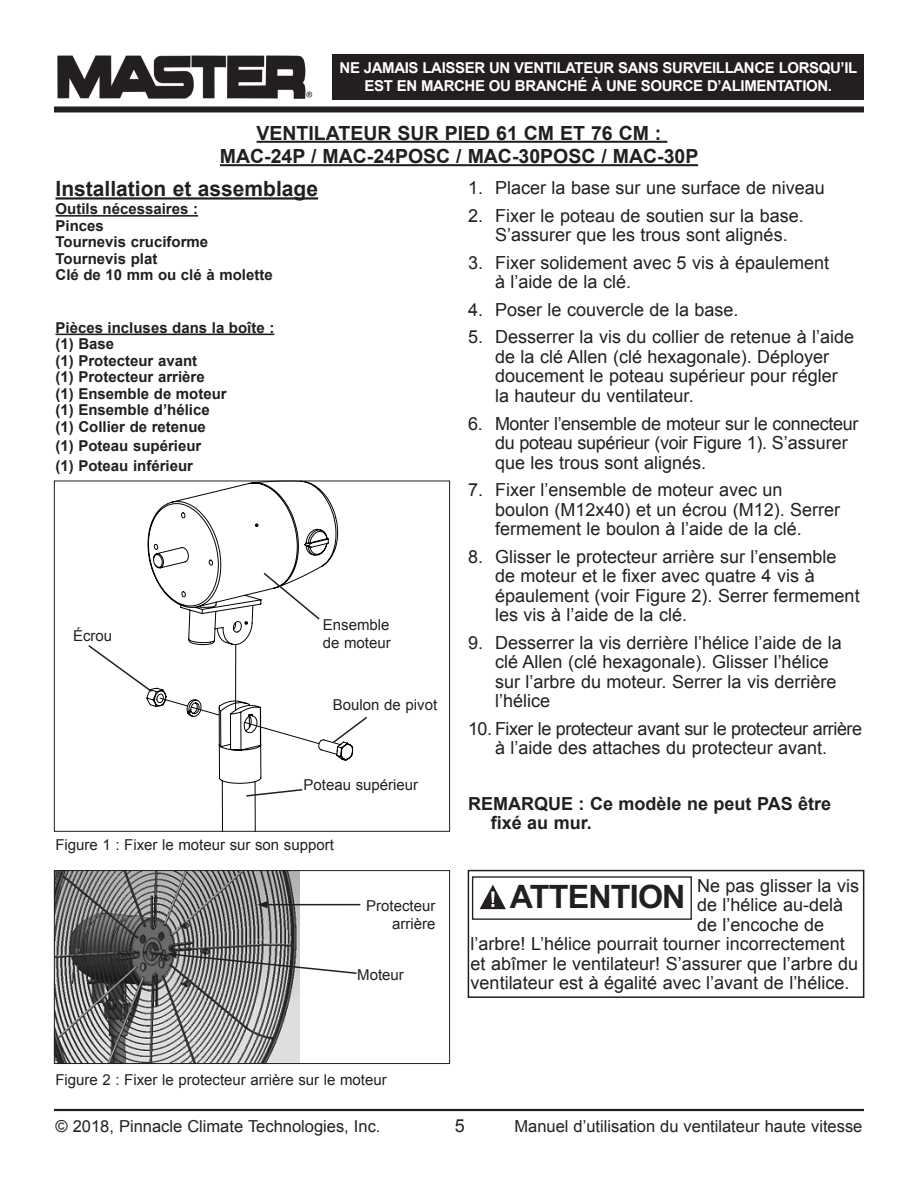
<style>
.page{position:relative;width:918px;height:1188px;background:#fff}
.page>*{position:absolute;margin:0;border:0;box-sizing:border-box;transform-origin:0 0}
.t1{font:700 32.25px "Arial";letter-spacing:-.025em;color:#231f20}
.t2{font:700 21px "Arial";color:#231f20}
.t3{font:700 19.5px/23.4px "Arial";color:#231f20;text-align:center}
.t4{font:18px/19.5px "Arial";color:#231f20}
.t5{font:18px/19.5px "Arial";letter-spacing:-.02em;color:#231f20}
.t6{font:18px/19.5px "Arial";letter-spacing:-.025em;color:#231f20;text-align:center}
.paragraph{font:700 18px/19.5px "Arial";color:#231f20}
.t7{font:16.5px "Arial";color:#231f20}
.t8{font:700 15px "Arial";color:#231f20}
.t9{font:15px/18px "Arial";color:#231f20;text-align:right}
.t10{font:700 15px/18px "Arial";letter-spacing:-.025em;color:#fff;text-align:center}
</style>
<div class="page">
<div style="left:333px;top:54px;width:531px;height:45px;background:#231f20"></div>
<hr style="left:54px;top:1108px;width:810px;height:4px;background:#e3e2e2">
<hr style="left:54px;top:1109px;width:810px;height:2px;background:#231f20">
<div style="left:54px;top:106px;width:810px;height:6px;background:#231f20"></div>
<img style="left:58px;top:55px;width:254px;height:43px">
<hr style="left:257px;top:141px;width:410px;height:2px;background:#231f20">
<hr style="left:220px;top:164px;width:478px;height:2px;background:#231f20">
<hr style="left:56px;top:197px;width:262px;height:3px;background:#231f20">
<hr style="left:56px;top:215px;width:142px;height:2px;background:#231f20">
<hr style="left:56px;top:334px;width:218px;height:1px;background:#231f20">
<img style="left:56px;top:872px;width:243px;height:190px">
<div style="left:54px;top:870px;width:396px;height:194px;border:1px solid #231f20"></div>
<hr style="left:266px;top:904px;width:94px;height:1px;background:#231f20">
<svg style="left:258px;top:901px;width:10px;height:8px"></svg>
<svg style="left:167px;top:951px;width:190px;height:24px"></svg>
<svg style="left:147px;top:483px;width:206px;height:347px"></svg>
<hr style="left:235px;top:645px;width:1px;height:65px;background:#040503">
<svg style="left:244px;top:722px;width:75px;height:22px"></svg>
<svg style="left:160px;top:698px;width:59px;height:17px"></svg>
<div style="left:54px;top:481px;width:396px;height:351px;border:1px solid #231f20"></div>
<div style="left:321px;top:617px;width:79px;height:39px;background:#fff"></div>
<div style="left:321px;top:698px;width:118px;height:18px;background:#fff"></div>
<div style="left:302px;top:778px;width:137px;height:19px;background:#fff"></div>
<div style="left:468px;top:870px;width:396px;height:128px;border:2px solid #231f20"></div>
<svg style="left:262px;top:571px;width:59px;height:50px"></svg>
<svg style="left:245px;top:788px;width:59px;height:10px"></svg>
<svg style="left:331px;top:716px;width:36px;height:29px"></svg>
<svg style="left:88px;top:644px;width:66px;height:49px"></svg>
<div style="left:472px;top:876px;width:220px;height:44px;border:1px solid #231f20"></div>
<svg style="left:479px;top:885px;width:27px;height:24px"></svg>
<p class="t10" style="left:340px;top:59px;width:519px">NE JAMAIS LAISSER UN VENTILATEUR SANS SURVEILLANCE LORSQU’IL<br>EST EN MARCHE OU BRANCHÉ À UNE SOURCE D’ALIMENTATION.</p>
<p class="t3" style="left:220px;top:122px;width:480px">VENTILATEUR SUR PIED 61 CM ET 76 CM :<br>MAC-24P / MAC-24POSC / MAC-30POSC / MAC-30P</p>
<p class="t2" style="left:56px;top:175px;width:264px">Installation et assemblage</p>
<p class="t8" style="left:56px;top:199px;width:144px">Outils nécessaires :</p>
<p class="t8" style="left:56px;top:215px;width:50px">Pinces</p>
<p class="t8" style="left:56px;top:232px;width:154px">Tournevis cruciforme</p>
<p class="t8" style="left:56px;top:248px;width:103px">Tournevis plat</p>
<p class="t8" style="left:56px;top:265px;width:219px">Clé de 10 mm ou clé à molette</p>
<p class="t4" style="left:468px;top:178px;width:358px">1. Placer la base sur une surface de niveau</p>
<p class="t4" style="left:495px;top:206px;width:310px;text-indent:-27px">2. Fixer le poteau de soutien sur la base.<br>S’assurer que les trous sont alignés.</p>
<p class="t4" style="left:495px;top:253px;width:336px;text-indent:-27px">3. Fixer solidement avec 5 vis à épaulement à l’aide de la clé.</p>
<p class="t4" style="left:468px;top:300px;width:272px">4. Poser le couvercle de la base.</p>
<p class="t4" style="left:495px;top:328px;width:361px;text-indent:-27px">5. Desserrer la vis du collier de retenue à l’aide de la clé Allen (clé hexagonale). Déployer doucement le poteau supérieur pour régler la hauteur du ventilateur.</p>
<p class="t5" style="left:495px;top:414px;width:365px;text-indent:-27px">6. Monter l’ensemble de moteur sur le connecteur du poteau supérieur (voir Figure 1). S’assurer que les trous sont alignés.</p>
<p class="t4" style="left:495px;top:480px;width:347px;text-indent:-27px">7. Fixer l’ensemble de moteur avec un boulon (M12x40) et un écrou (M12). Serrer fermement le boulon à l’aide de la clé.</p>
<p class="t4" style="left:495px;top:547px;width:366px;text-indent:-27px">8. Glisser le protecteur arrière sur l’ensemble de moteur et le fixer avec quatre 4 vis à épaulement (voir Figure 2). Serrer fermement les vis à l’aide de la clé.</p>
<p class="t4" style="left:495px;top:633px;width:348px;text-indent:-27px">9. Desserrer la vis derrière l’hélice l’aide de la clé Allen (clé hexagonale). Glisser l’hélice sur l’arbre du moteur. Serrer la vis derrière l’hélice</p>
<p class="t6" style="left:468px;top:719px;width:396px">10. Fixer le protecteur avant sur le protecteur arrière à l’aide des attaches du protecteur avant.</p>
<p class="paragraph" style="left:491px;top:794px;width:342px;text-indent:-23px">REMARQUE : Ce modèle ne peut PAS être fixé au mur.</p>
<p class="t8" style="left:56px;top:317px;width:220px">Pièces incluses dans la boîte :</p>
<p class="t8" style="left:56px;top:334px;width:60px">(1) Base</p>
<p class="t8" style="left:56px;top:350px;width:143px">(1) Protecteur avant</p>
<p class="t8" style="left:56px;top:367px;width:151px">(1) Protecteur arrière</p>
<p class="t8" style="left:56px;top:383px;width:173px">(1) Ensemble de moteur</p>
<p class="t8" style="left:56px;top:400px;width:156px">(1) Ensemble d’hélice</p>
<p class="t8" style="left:56px;top:416px;width:152px">(1) Collier de retenue</p>
<p class="t8" style="left:56px;top:436px;width:147px">(1) Poteau supérieur</p>
<p class="t8" style="left:56px;top:455px;width:139px">(1) Poteau inférieur</p>
<p class="t9" style="left:323px;top:616px;width:69px;text-align:left">Ensemble de moteur</p>
<p class="t9" style="left:73px;top:627px;width:41px">Écrou</p>
<p class="t9" style="left:333px;top:696px;width:106px">Boulon de pivot</p>
<p class="t9" style="left:304px;top:776px;width:116px">Poteau supérieur</p>
<p class="t9" style="left:55px;top:836px;width:280px">Figure 1 : Fixer le moteur sur son support</p>
<p class="t9" style="left:366px;top:897px;width:71px">Protecteur arrière</p>
<p class="t9" style="left:357px;top:966px;width:48px">Moteur</p>
<p class="t9" style="left:55px;top:1071px;width:333px">Figure 2 : Fixer le protecteur arrière sur le moteur</p>
<p class="t4" style="left:697px;top:876px;width:164px">Ne pas glisser la vis</p>
<p class="t4" style="left:697px;top:895px;width:148px">de l’hélice au-delà</p>
<p class="t4" style="left:697px;top:915px;width:129px">de l’encoche de</p>
<p class="t4" style="left:471px;top:934px;width:376px">l’arbre! L’hélice pourrait tourner incorrectement</p>
<p class="t4" style="left:471px;top:954px;width:389px">et abîmer le ventilateur! S’assurer que l’arbre du</p>
<p class="t4" style="left:471px;top:973px;width:380px">ventilateur est à égalité avec l’avant de l’hélice.</p>
<p class="t1" style="left:510px;top:875px;width:177px">ATTENTION</p>
<p class="t4" style="left:455px;top:1116px;width:12px">5</p>
<p class="t7" style="left:55px;top:1116px;width:327px">© 2018, Pinnacle Climate Technologies, Inc.</p>
<p class="t7" style="left:514px;top:1116px;width:350px">Manuel d’utilisation du ventilateur haute vitesse</p>
</div>
